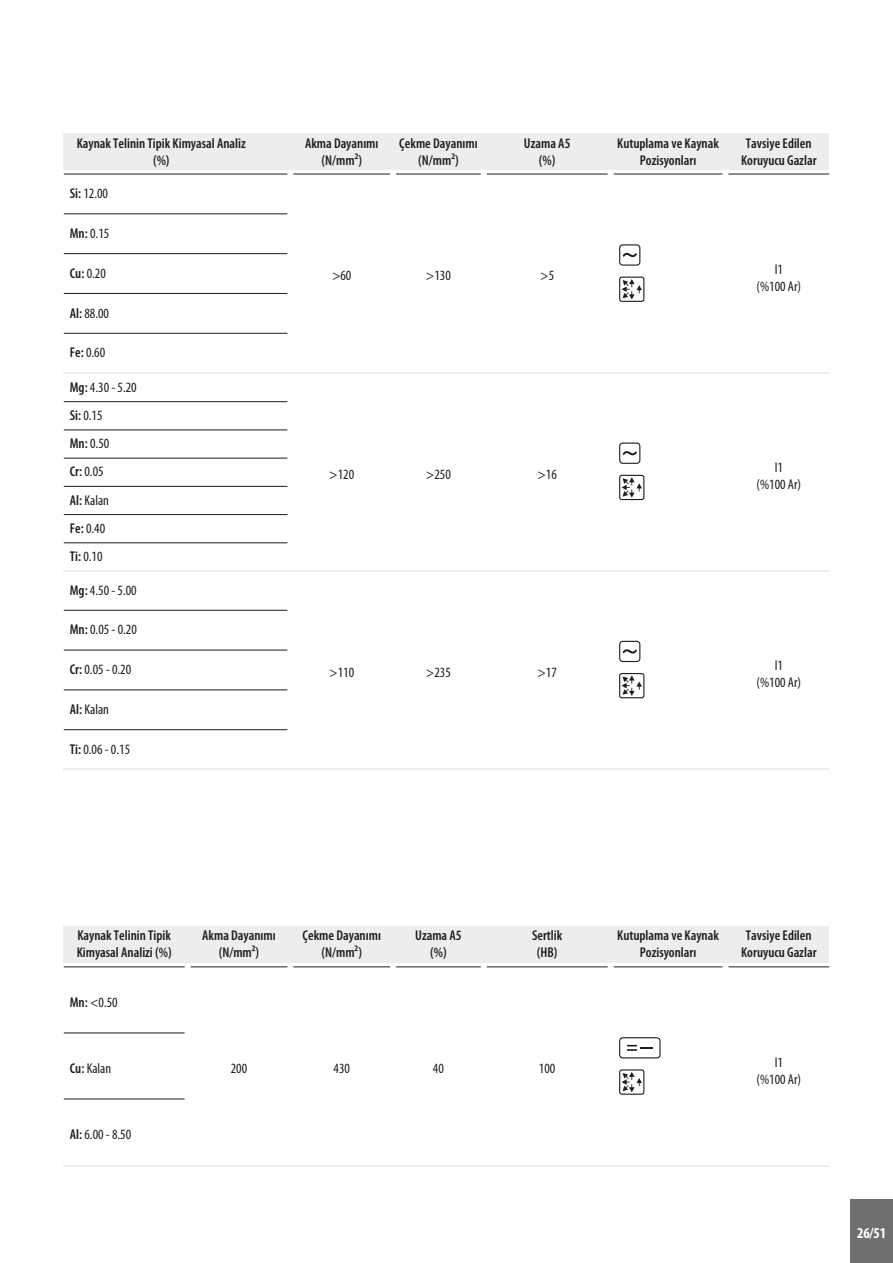
<style>
.page{position:relative;width:893px;height:1263px;background:#fff}
.page>*{position:absolute;margin:0;border:0;box-sizing:border-box;transform-origin:0 0}
.t1{font:700 condensed 15px "Myriad Pro";color:#fff}
.t2{font:600 condensed 14.25px/17.1px "Myriad Pro";color:#1d1d1b;text-align:center}
.t3{font:condensed 14.25px/28.2px "Myriad Pro";color:#1d1d1b;text-align:center}
.s1{font-weight:600}
</style>
<div class="page">
<hr style="left:64px;top:214px;width:223px;height:1px;background:#1d1d1b">
<hr style="left:64px;top:253px;width:223px;height:1px;background:#1d1d1b">
<hr style="left:64px;top:293px;width:223px;height:1px;background:#1d1d1b">
<hr style="left:64px;top:333px;width:223px;height:1px;background:#1d1d1b">
<hr style="left:64px;top:372px;width:765px;height:1px;background:#ededed">
<hr style="left:64px;top:610px;width:223px;height:1px;background:#1d1d1b">
<hr style="left:64px;top:650px;width:223px;height:1px;background:#1d1d1b">
<hr style="left:64px;top:690px;width:223px;height:1px;background:#1d1d1b">
<hr style="left:64px;top:729px;width:223px;height:1px;background:#1d1d1b">
<hr style="left:64px;top:769px;width:765px;height:1px;background:#ededed">
<div style="left:64px;top:134px;width:765px;height:36px;background:#ededed"></div>
<hr style="left:64px;top:174px;width:223px;height:1px;background:#1d1d1b">
<hr style="left:293px;top:174px;width:97px;height:1px;background:#1d1d1b">
<hr style="left:487px;top:174px;width:121px;height:1px;background:#1d1d1b">
<hr style="left:614px;top:174px;width:108px;height:1px;background:#1d1d1b">
<hr style="left:728px;top:174px;width:101px;height:1px;background:#1d1d1b">
<hr style="left:396px;top:174px;width:85px;height:1px;background:#1d1d1b">
<svg style="left:622px;top:477px;width:20px;height:21px"></svg>
<div style="left:619px;top:475px;width:25px;height:25px;border:1px solid #1d1d1b;border-radius:2px"></div>
<svg style="left:622px;top:279px;width:20px;height:20px"></svg>
<div style="left:619px;top:277px;width:25px;height:25px;border:1px solid #1d1d1b;border-radius:2px"></div>
<div style="left:619px;top:244px;width:21px;height:22px;border:1px solid #1d1d1b;border-radius:3px"></div>
<svg style="left:623px;top:253px;width:14px;height:4px"></svg>
<div style="left:619px;top:443px;width:21px;height:21px;border:1px solid #1d1d1b;border-radius:3px"></div>
<svg style="left:623px;top:451px;width:14px;height:4px"></svg>
<svg style="left:622px;top:675px;width:20px;height:21px"></svg>
<div style="left:619px;top:673px;width:25px;height:25px;border:1px solid #1d1d1b;border-radius:2px"></div>
<div style="left:619px;top:641px;width:21px;height:21px;border:1px solid #1d1d1b;border-radius:3px"></div>
<svg style="left:623px;top:649px;width:14px;height:4px"></svg>
<hr style="left:64px;top:1165px;width:765px;height:1px;background:#ededed">
<hr style="left:64px;top:401px;width:223px;height:1px;background:#1d1d1b">
<hr style="left:64px;top:430px;width:223px;height:1px;background:#1d1d1b">
<hr style="left:64px;top:458px;width:223px;height:1px;background:#1d1d1b">
<hr style="left:64px;top:486px;width:223px;height:1px;background:#1d1d1b">
<hr style="left:64px;top:514px;width:223px;height:1px;background:#1d1d1b">
<hr style="left:64px;top:542px;width:223px;height:1px;background:#1d1d1b">
<hr style="left:64px;top:570px;width:765px;height:2px;background:#ededed">
<div style="left:64px;top:926px;width:765px;height:37px;background:#ededed"></div>
<hr style="left:64px;top:966px;width:121px;height:1px;background:#1d1d1b">
<hr style="left:191px;top:966px;width:96px;height:1px;background:#1d1d1b">
<hr style="left:293px;top:966px;width:97px;height:1px;background:#1d1d1b">
<hr style="left:487px;top:966px;width:121px;height:1px;background:#1d1d1b">
<hr style="left:614px;top:966px;width:108px;height:1px;background:#1d1d1b">
<hr style="left:728px;top:966px;width:101px;height:1px;background:#1d1d1b">
<hr style="left:396px;top:966px;width:85px;height:1px;background:#1d1d1b">
<hr style="left:64px;top:1033px;width:121px;height:1px;background:#1d1d1b">
<hr style="left:64px;top:1099px;width:121px;height:1px;background:#1d1d1b">
<svg style="left:622px;top:1072px;width:20px;height:20px"></svg>
<div style="left:619px;top:1069px;width:25px;height:26px;border:1px solid #1d1d1b;border-radius:2px"></div>
<div style="left:619px;top:1037px;width:42px;height:21px;border:1px solid #1d1d1b;border-radius:3px"></div>
<svg style="left:627px;top:1045px;width:26px;height:6px"></svg>
<div style="left:850px;top:1199px;width:43px;height:64px;background:#706f6f"></div>
<p class="t2" style="left:77px;top:134px;width:171px">Kaynak Telinin Tipik Kimyasal Analiz (%)</p>
<p class="t2" style="left:305px;top:134px;width:75px">Akma Dayanımı (N/mm²)</p>
<p class="t2" style="left:524px;top:134px;width:48px">Uzama A5 (%)</p>
<p class="t2" style="left:617px;top:134px;width:103px">Kutuplama ve Kaynak<br>Pozisyonları</p>
<p class="t2" style="left:741px;top:134px;width:77px">Tavsiye Edilen<br>Koruyucu Gazlar</p>
<p class="t2" style="left:399px;top:134px;width:80px">Çekme Dayanımı (N/mm²)</p>
<p class="t3" style="left:70px;top:179px;width:40px"><span class="s1">Si:</span> 12.00</p>
<p class="t3" style="left:70px;top:219px;width:41px"><span class="s1">Mn:</span> 0.15</p>
<p class="t3" style="left:70px;top:259px;width:38px"><span class="s1">Cu:</span> 0.20</p>
<p class="t3" style="left:70px;top:299px;width:41px"><span class="s1">Al:</span> 88.00</p>
<p class="t3" style="left:70px;top:338px;width:37px"><span class="s1">Fe:</span> 0.60</p>
<p class="t3" style="left:70px;top:373px;width:68px;text-align:left"><span class="s1">Mg:</span> 4.30 - 5.20<br><span class="s1">Si:</span> 0.15<br><span class="s1">Mn:</span> 0.50<br><span class="s1">Cr:</span> 0.05<br><span class="s1">Al:</span> Kalan<br><span class="s1">Fe:</span> 0.40<br><span class="s1">Ti:</span> 0.10</p>
<p class="t3" style="left:70px;top:575px;width:68px"><span class="s1">Mg:</span> 4.50 - 5.00</p>
<p class="t3" style="left:70px;top:615px;width:69px"><span class="s1">Mn:</span> 0.05 - 0.20</p>
<p class="t3" style="left:70px;top:655px;width:63px"><span class="s1">Cr:</span> 0.05 - 0.20</p>
<p class="t3" style="left:70px;top:695px;width:41px"><span class="s1">Al:</span> Kalan</p>
<p class="t3" style="left:70px;top:735px;width:62px"><span class="s1">Ti:</span> 0.06 - 0.15</p>
<p class="t3" style="left:332px;top:261px;width:21px">&gt;60</p>
<p class="t3" style="left:426px;top:261px;width:26px">&gt;130</p>
<p class="t3" style="left:540px;top:261px;width:15px">&gt;5</p>
<p class="t3" style="left:756px;top:260px;width:46px;line-height:17.1px">I1<br>(%100 Ar)</p>
<p class="t3" style="left:329px;top:460px;width:26px">&gt;120</p>
<p class="t3" style="left:426px;top:460px;width:26px">&gt;250</p>
<p class="t3" style="left:537px;top:460px;width:21px">&gt;16</p>
<p class="t3" style="left:756px;top:458px;width:46px;line-height:17.1px">I1<br>(%100 Ar)</p>
<p class="t3" style="left:329px;top:658px;width:26px">&gt;110</p>
<p class="t3" style="left:426px;top:658px;width:26px">&gt;235</p>
<p class="t3" style="left:537px;top:658px;width:21px">&gt;17</p>
<p class="t3" style="left:756px;top:657px;width:46px;line-height:17.1px">I1<br>(%100 Ar)</p>
<p class="t2" style="left:77px;top:927px;width:96px;text-align:left">Kaynak Telinin Tipik<br>Kimyasal Analizi (%)</p>
<p class="t2" style="left:202px;top:927px;width:75px">Akma Dayanımı (N/mm²)</p>
<p class="t2" style="left:303px;top:927px;width:80px">Çekme Dayanımı (N/mm²)</p>
<p class="t2" style="left:532px;top:927px;width:32px">Sertlik (HB)</p>
<p class="t2" style="left:617px;top:927px;width:103px">Kutuplama ve Kaynak<br>Pozisyonları</p>
<p class="t2" style="left:741px;top:927px;width:77px">Tavsiye Edilen<br>Koruyucu Gazlar</p>
<p class="t2" style="left:415px;top:927px;width:48px">Uzama A5 (%)</p>
<p class="t3" style="left:70px;top:988px;width:49px"><span class="s1">Mn:</span> &lt;0.50</p>
<p class="t3" style="left:70px;top:1054px;width:43px"><span class="s1">Cu:</span> Kalan</p>
<p class="t3" style="left:70px;top:1120px;width:63px"><span class="s1">Al:</span> 6.00 - 8.50</p>
<p class="t3" style="left:231px;top:1054px;width:18px">200</p>
<p class="t3" style="left:334px;top:1054px;width:18px">430</p>
<p class="t3" style="left:433px;top:1054px;width:12px">40</p>
<p class="t3" style="left:539px;top:1054px;width:18px">100</p>
<p class="t3" style="left:756px;top:1053px;width:46px;line-height:17.1px">I1<br>(%100 Ar)</p>
<p class="t1" style="left:857px;top:1223px;width:31px">26/51</p>
</div>
